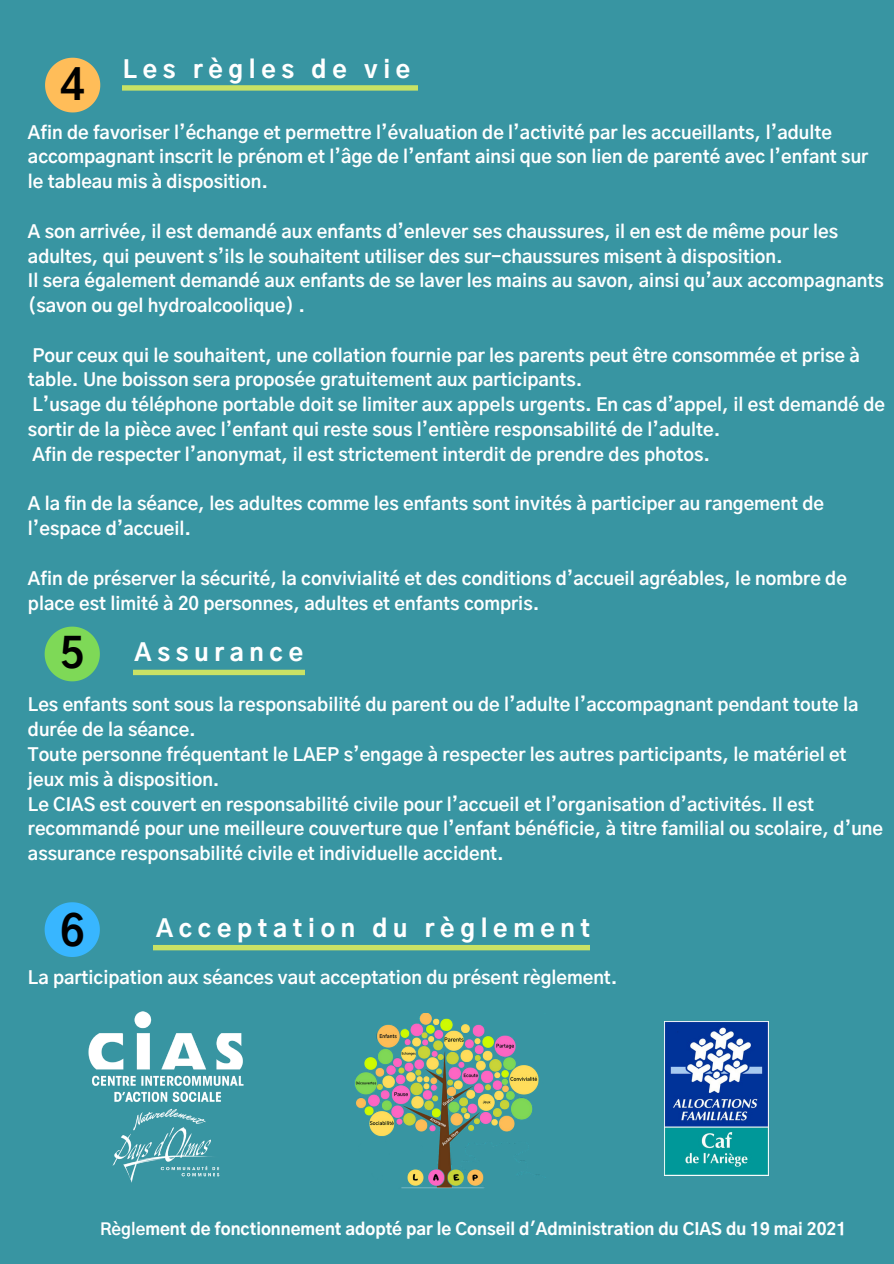
<style>
.page{position:relative;width:894px;height:1264px;background:#fff}
.page>*{position:absolute;margin:0;border:0;box-sizing:border-box;transform-origin:0 0}
.t1{font:700 42px "Gothic A1";color:#000}
.t2{font:800 24px "Gothic A1";letter-spacing:.24em;color:#fff}
.t3{font:700 18px/24.8px "Gothic A1";color:#fff}
.t4{font:800 16.5px "Gothic A1";color:#fff}
.s1{font-weight:700}
</style>
<div class="page">
<div style="left:0;top:0;width:893px;height:1263px;background:#3895a2"></div>
<svg style="left:45px;top:58px;width:55px;height:54px"></svg>
<svg style="left:123px;top:85px;width:294px;height:6px;background:#bada6a"></svg>
<svg style="left:45px;top:626px;width:55px;height:55px"></svg>
<svg style="left:133px;top:669px;width:171px;height:7px"></svg>
<svg style="left:45px;top:902px;width:55px;height:55px"></svg>
<svg style="left:154px;top:945px;width:435px;height:6px;background:#b9d96b"></svg>
<img style="left:355px;top:1013px;width:184px;height:176px">
<img style="left:664px;top:1021px;width:104px;height:154px">
<img style="left:88px;top:1011px;width:156px;height:172px">
<p class="t1" style="left:60px;top:67px;width:26px">4</p>
<p class="t2" style="left:123px;top:59px;width:289px">Les règles de vie</p>
<p class="t3" style="left:28px;top:121px;width:841px">Afin de favoriser l’échange et permettre l’évaluation de l’activité par les accueillants, l’adulte accompagnant inscrit le prénom et l’âge de l’enfant ainsi que son lien de parenté avec l’enfant sur le tableau mis à disposition.</p>
<p class="t3" style="left:28px;top:220px;width:811px">A son arrivée, il est demandé aux enfants d’enlever ses chaussures, il en est de même pour les adultes, qui peuvent s’ils le souhaitent utiliser des sur-chaussures misent à disposition.</p>
<p class="t3" style="left:28px;top:269px;width:857px">Il sera également demandé aux enfants de se laver les mains au savon, ainsi qu’aux accompagnants (savon ou gel hydroalcoolique) .</p>
<p class="t3" style="left:28px;top:344px;width:833px">Pour ceux qui le souhaitent, une collation fournie par les parents peut être consommée et prise à table. Une boisson sera proposée gratuitement aux participants.</p>
<p class="t3" style="left:28px;top:393px;width:858px">L’usage du téléphone portable doit se limiter aux appels urgents. En cas d’appel, il est demandé de sortir de la pièce avec l’enfant qui reste sous l’entière responsabilité de l’adulte.</p>
<p class="t3" style="left:32px;top:443px;width:679px">Afin de respecter l’anonymat, il est strictement interdit de prendre des photos.</p>
<p class="t3" style="left:28px;top:492px;width:797px">A la fin de la séance, les adultes comme les enfants sont invités à participer au rangement de l’espace d’accueil.</p>
<p class="t3" style="left:28px;top:567px;width:820px">Afin de préserver la sécurité, la convivialité et des conditions d’accueil agréables, le nombre de place est limité à 20 personnes, adultes et enfants compris.</p>
<p class="t1" style="left:60px;top:635px;width:26px">5</p>
<p class="t2" style="left:134px;top:642px;width:170px">Assurance</p>
<p class="t3" style="left:28px;top:693px;width:831px">Les enfants sont sous la responsabilité du parent ou de l’adulte l’accompagnant pendant toute la durée de la séance.</p>
<p class="t3" style="left:28px;top:743px;width:819px">Toute personne fréquentant le LAEP s’engage à respecter les autres participants, le matériel et jeux mis à disposition.</p>
<p class="t3" style="left:28px;top:792px;width:856px">Le CIAS est couvert en responsabilité civile pour l’accueil et l’organisation d’activités. Il est recommandé pour une meilleure couverture que l’enfant bénéficie, à titre familial ou scolaire, d’une</p>
<p class="t3" style="left:28px;top:842px;width:477px">assurance responsabilité civile et individuelle accident.</p>
<p class="t1" style="left:60px;top:912px;width:26px">6</p>
<p class="t2" style="left:156px;top:917px;width:435px">Acceptation du règlement</p>
<p class="t3" style="left:28px;top:965px;width:591px">La participation aux séances vaut acceptation du présent règlement.</p>
<p class="t4" style="left:100px;top:1221px;width:747px"><span class="s1">Règle</span>ment de fonctionnement adopté par le Conseil d'Administration du CIAS du 19 mai 2021</p>
</div>
